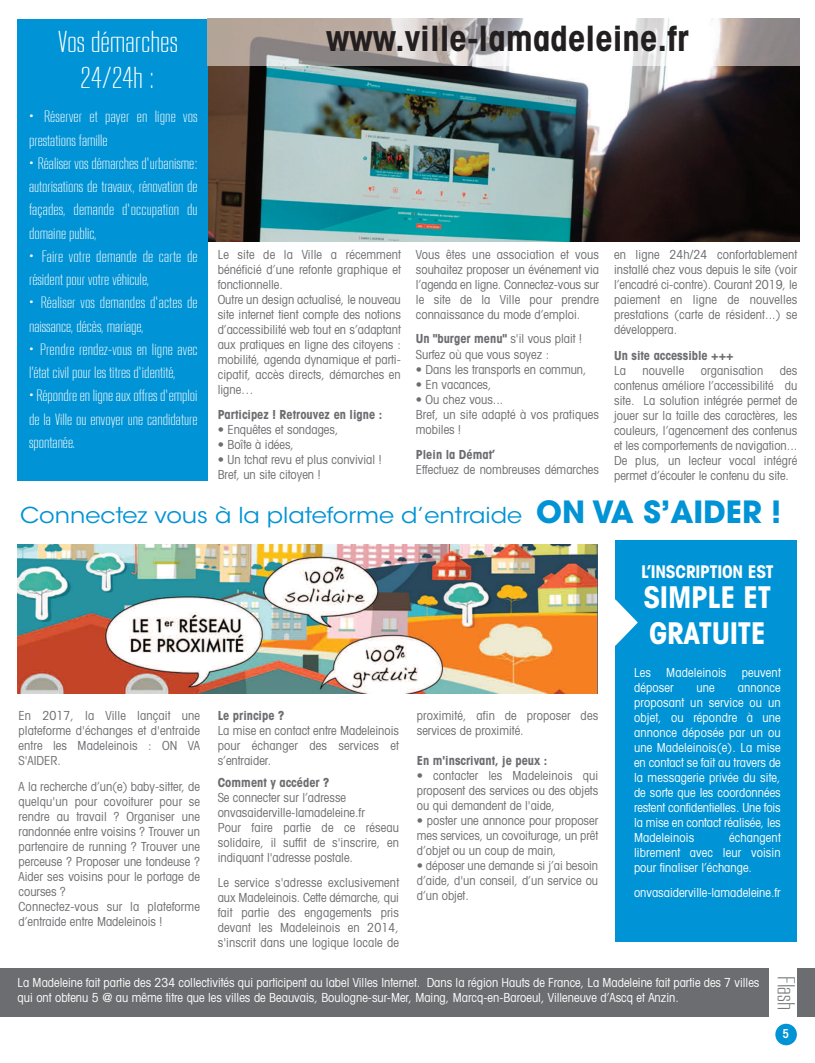
<style>
.page{position:relative;width:815px;height:1063px;background:#fff}
.page>*{position:absolute;margin:0;border:0;box-sizing:border-box;transform-origin:0 0}
.t1{font:700 condensed 35px "Avant Garde LT";color:#231f20}
.t2{font:300 30px/36px "RB No 2";color:#fff;text-align:center}
.t3{font:700 condensed 30px/36px "Avant Garde LT";letter-spacing:-.01em;color:#fff}
.t4{font:300 24.5px "RB No 2";color:#6c6d70}
.t5{font:21.88px "ITC Avant Garde Std";color:#0093d5;scale:1.1 1}
.t6{font:700 condensed 17.5px "Avant Garde LT";letter-spacing:-.01em;color:#fff}
.t7{font:300 16.25px/23.2px "RB No 2";color:#fff}
.t8{font:condensed 12.5px/15px "Avant Garde LT";color:#6c6d70;text-align:justify}
.t9{font:condensed 12.5px/15px "Avant Garde LT";color:#fff}
.t10{font:700 condensed 12.5px "Avant Garde LT";color:#6c6d70}
.t11{font:600 condensed 12px "ITC Avant Garde Std";color:#fff}
.s1{font-family:"Noteworthy"}
.s2{font-weight:700}
.s3{font-family:"Avant Garde";font-weight:700;font-size:30.5px}
</style>
<div class="page">
<img style="left:207px;top:19px;width:593px;height:222px">
<div style="left:17px;top:19px;width:190px;height:462px;background:#0093d5"></div>
<div style="left:775px;top:1024px;width:22px;height:21px;background:#0093d5;border-radius:50%"></div>
<div style="left:615px;top:541px;width:182px;height:401px;background:#0093d5"></div>
<div style="left:0;top:968px;width:815px;height:49px;background:#6c6d70"></div>
<div style="left:769px;top:968px;width:28px;height:50px;background:#fff"></div>
<svg style="left:615px;top:599px;width:23px;height:47px"></svg>
<img style="left:17px;top:544px;width:580px;height:149px">
<img style="left:208px;top:19px;width:592px;height:46px">
<h2 class="t2" style="left:57px;top:26px;width:122px">Vos démarches<br>24/24h :</h2>
<h1 class="t1" style="left:326px;top:26px;width:364px">www.ville-lamadeleine.fr</h1>
<h3 class="t7" style="left:29px;top:106px;width:170px"><span class="s1">•</span> Réserver et payer en ligne vos prestations famille</h3>
<h3 class="t7" style="left:29px;top:153px;width:170px;text-align:justify"><span class="s1">•</span> Réaliser vos démarches d’urbanisme: autorisations de travaux, rénovation de façades, demande d’occupation du domaine public,</h3>
<h3 class="t7" style="left:29px;top:246px;width:170px"><span class="s1">•</span> Faire votre demande de carte de résident pour votre véhicule,</h3>
<h3 class="t7" style="left:29px;top:292px;width:170px"><span class="s1">•</span> Réaliser vos demandes d’actes de naissance, décès, mariage,</h3>
<h3 class="t7" style="left:29px;top:339px;width:170px"><span class="s1">•</span> Prendre rendez-vous en ligne avec l'état civil pour les titres d’identité,</h3>
<h3 class="t7" style="left:29px;top:385px;width:170px;text-align:justify"><span class="s1">•</span> Répondre en ligne aux offres d’emploi de la Ville ou envoyer une candidature spontanée.</h3>
<p class="t8" style="left:416px;top:248px;width:185px">Vous êtes une association et vous souhaitez proposer un événement via l’agenda en ligne. Connectez-vous sur le site de la Ville pour prendre connaissance du mode d’emploi.</p>
<p class="t8" style="left:416px;top:332px;width:167px;line-height:16.1px"><span class="s2">Un "burger menu"</span> s'il vous plait !<br>Surfez où que vous soyez :</p>
<p class="t8" style="left:416px;top:363px;width:172px">• Dans les transports en commun,</p>
<p class="t8" style="left:416px;top:378px;width:77px">• En vacances,</p>
<p class="t8" style="left:416px;top:393px;width:185px;text-align:left">• Ou chez vous...<br>Bref, un site adapté à vos pratiques mobiles !</p>
<p class="t10" style="left:416px;top:450px;width:81px">Plein la Démat’</p>
<p class="t8" style="left:416px;top:463px;width:185px">Effectuez de nombreuses démarches</p>
<p class="t8" style="left:218px;top:248px;width:185px;text-align:left">Le site de la Ville a récemment bénéficié d’une refonte graphique et fonctionnelle.<br>Outre un design actualisé, le nouveau site internet tient compte des notions d’accessibilité web tout en s’adaptant aux pratiques en ligne des citoyens : mobilité, agenda dynamique et parti&shy;cipatif, accès directs, démarches en ligne…</p>
<p class="t10" style="left:218px;top:410px;width:166px">Participez ! Retrouvez en ligne :</p>
<p class="t8" style="left:218px;top:423px;width:122px">• Enquêtes et sondages,</p>
<p class="t8" style="left:218px;top:438px;width:78px">• Boîte à idées,</p>
<p class="t8" style="left:218px;top:453px;width:165px">• Un tchat revu et plus convivial !<br>Bref, un site citoyen !</p>
<p class="t8" style="left:614px;top:248px;width:185px">en ligne 24h/24 confortablement installé chez vous depuis le site (voir l’encadré ci-contre). Courant 2019, le paiement en ligne de nouvelles prestations (carte de résident...) se développera.</p>
<p class="t10" style="left:614px;top:351px;width:121px">Un site accessible +++</p>
<p class="t8" style="left:614px;top:365px;width:13px">La</p>
<p class="t8" style="left:642px;top:365px;width:43px">nouvelle</p>
<p class="t8" style="left:701px;top:365px;width:64px">organisation</p>
<p class="t8" style="left:614px;top:365px;width:185px;text-indent:166px">des contenus améliore l’accessibilité du site. La solution intégrée permet de jouer sur la taille des caractères, les couleurs, l’agencement des contenus et les comportements de navigation...<br>De plus, un lecteur vocal intégré permet d’écouter le contenu du site.</p>
<h3 class="t5" style="left:20px;top:507px;width:694px">Connectez vous à la plateforme d’entraide <span class="s3">ON VA S’AIDER !</span></h3>
<p class="t8" style="left:19px;top:709px;width:183px">En 2017, la Ville lançait une plateforme d'échanges et d'entraide entre les Madeleinois : ON VA S'AIDER.</p>
<p class="t8" style="left:19px;top:780px;width:183px;text-align:left">A la recherche d’un(e) baby-sitter, de quelqu'un pour covoiturer pour se rendre au travail ? Organiser une randonnée entre voisins ? Trouver un partenaire de running ? Trouver une perceuse ? Proposer une tondeuse ?<br>Aider ses voisins pour le portage de courses ?<br>Connectez-vous sur la plateforme d’entraide entre Madeleinois !</p>
<p class="t10" style="left:218px;top:711px;width:68px">Le principe ?</p>
<p class="t8" style="left:218px;top:724px;width:183px">La mise en contact entre Madeleinois pour échanger des services et s’entraider.</p>
<p class="t10" style="left:218px;top:778px;width:113px">Comment y accéder ?</p>
<p class="t8" style="left:218px;top:791px;width:183px;text-align:left">Se connecter sur l’adresse onvasaiderville-lamadeleine.fr<br>Pour faire partie de ce réseau solidaire, il suffit de s'inscrire, en indiquant l'adresse postale.</p>
<p class="t8" style="left:218px;top:876px;width:183px">Le service s'adresse exclusivement aux Madeleinois. Cette démarche, qui fait partie des engagements pris devant les Madeleinois en 2014, s'inscrit dans une logique locale de</p>
<p class="t8" style="left:417px;top:709px;width:183px">proximité, afin de proposer des services de proximité.</p>
<p class="t10" style="left:417px;top:756px;width:132px">En m'inscrivant, je peux :</p>
<p class="t8" style="left:417px;top:769px;width:183px">• contacter les Madeleinois qui proposent des services ou des objets ou qui demandent de l'aide,</p>
<p class="t8" style="left:417px;top:814px;width:183px">• poster une annonce pour proposer mes services, un covoiturage, un prêt d’objet ou un coup de main,</p>
<p class="t8" style="left:417px;top:859px;width:183px">• déposer une demande si j’ai besoin d’aide, d'un conseil, d’un service ou d’un objet.</p>
<h3 class="t6" style="left:641px;top:565px;width:134px">L’INSCRIPTION EST</h3>
<h2 class="t3" style="left:644px;top:582px;width:129px">SIMPLE ET<br>GRATUITE</h2>
<p class="t9" style="left:634px;top:666px;width:148px">Les Madeleinois peuvent déposer</p>
<p class="t9" style="left:634px;top:681px;width:148px;text-align:justify;text-indent:104px">annonce proposant un service ou un objet, ou répondre à une annonce déposée par un ou une Madeleinois(e). La mise en contact se fait au travers de la messagerie privée du site, de sorte que les coordonnées restent confidentielles. Une fois la mise en contact réalisée, les Madeleinois</p>
<p class="t9" style="left:696px;top:681px;width:20px">une</p>
<p class="t9" style="left:634px;top:831px;width:148px;text-align:justify;text-indent:95px">échangent librement avec leur voisin pour finaliser l’échange.</p>
<p class="t9" style="left:634px;top:886px;width:148px">onvasaiderville-lamadeleine.fr</p>
<p class="t9" style="left:18px;top:977px;width:743px">La Madeleine fait partie des 234 collectivités qui participent au label Villes Internet. Dans la région Hauts de France, La Madeleine fait partie des 7 villes qui ont obtenu 5 @ au même titre que les villes de Beauvais, Boulogne-sur-Mer, Maing, Marcq-en-Baroeul, Villeneuve d’Ascq et Anzin.</p>
<h3 class="t4" style="left:795px;top:976px;width:35px;rotate:90deg">Flash</h3>
<p class="t11" style="left:782px;top:1029px;width:8px">5</p>
</div>
